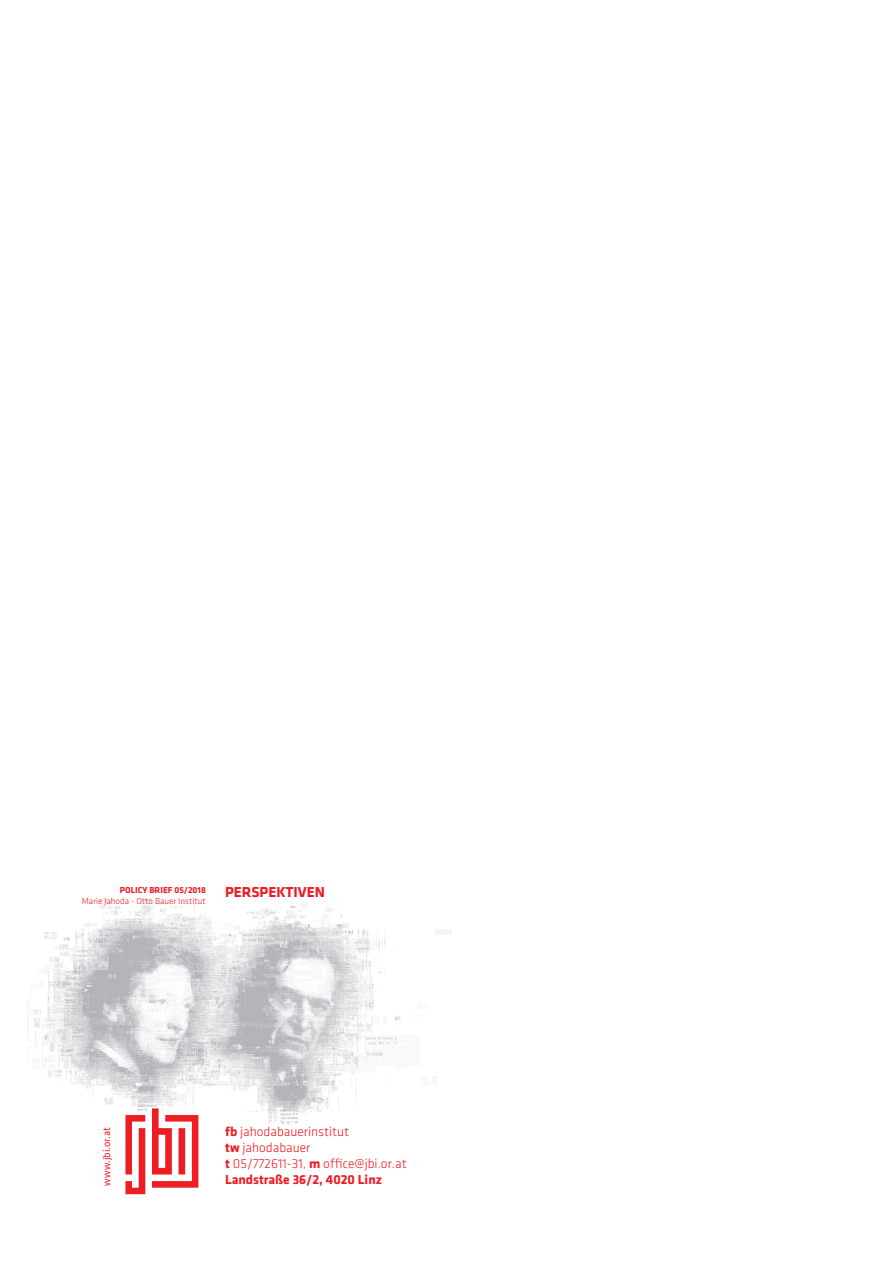
<style>
.page{position:relative;width:893px;height:1263px;background:#fff}
.page>*{position:absolute;margin:0;border:0;box-sizing:border-box;transform-origin:0 0}
.t1{font:700 15px "Klavika";color:#ee1d23}
.t2{font:300 13.5px/16.2px "Klavika";color:#ee1d23}
.t3{font:10.5px "Klavika";letter-spacing:.01em;color:#ee1d23}
.t4{font:300 9px "Klavika";color:#ee1d23}
.t5{font:700 9px "Klavika";color:#ee1d23}
.s1{font-weight:700}
</style>
<div class="page">
<img style="left:27px;top:898px;width:425px;height:231px">
<svg style="left:152px;top:1108px;width:46px;height:80px"></svg>
<svg style="left:125px;top:1115px;width:20px;height:79px"></svg>
<p class="t5" style="left:120px;top:885px;width:87px">POLICY BRIEF 05/2018</p>
<p class="t1" style="left:225px;top:884px;width:101px">PERSPEKTIVEN</p>
<p class="t4" style="left:82px;top:896px;width:125px">Marie Jahoda - Otto Bauer Institut</p>
<p class="t3" style="left:101px;top:1186px;width:61px;rotate:-90deg">www.jbi.or.at</p>
<p class="t2" style="left:225px;top:1123px;width:183px"><span class="s1">fb</span> jahodabauerinstitut<br><span class="s1">tw</span> jahodabauer<br><span class="s1">t</span> 05/772611-31, <span class="s1">m</span> office@jbi.or.at<br><span class="s1">Landstraße 36/2, 4020 Linz</span></p>
</div>
